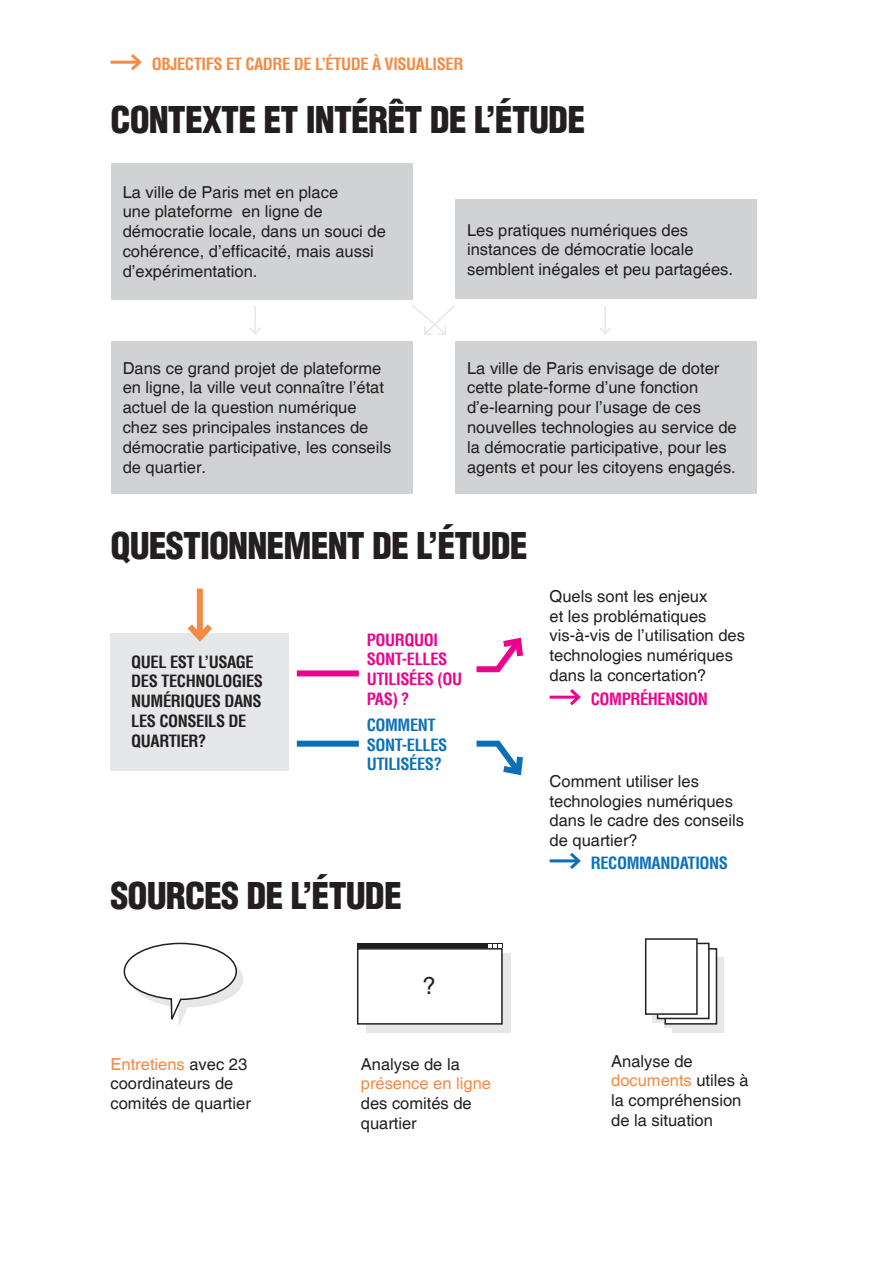
<style>
.page{position:relative;width:893px;height:1263px;background:#fff}
.page>*{position:absolute;margin:0;border:0;box-sizing:border-box;transform-origin:0 0}
.t1{font:900 condensed 36px "Helvetica";letter-spacing:-.025em;color:#231f20}
.t2{font:24px "Helvetica";color:#231f20}
.t3{font:16.5px/19.8px "Helvetica";color:#231f20}
.t4{font:700 condensed 16.5px/19.8px "Helvetica";letter-spacing:-.025em;color:#231f20}
.t5{font:700 condensed 16.5px/19.8px "Helvetica";letter-spacing:-.025em;color:#ed028c}
.t6{font:700 condensed 16.5px/19.8px "Helvetica";letter-spacing:-.025em;color:#0c70b9}
.t7{font:700 condensed 16.5px "Helvetica";letter-spacing:-.025em;color:#f58a43}
.t8{font:16.5px "Helvetica";color:#f58a43}
.s1{color:#f58a43}
</style>
<div class="page">
<div style="left:111px;top:163px;width:301px;height:136px;background:#d1d2d4"></div>
<div style="left:455px;top:199px;width:302px;height:100px;background:#d1d2d4"></div>
<div style="left:455px;top:341px;width:302px;height:152px;background:#d1d2d4"></div>
<div style="left:111px;top:341px;width:301px;height:152px;background:#d1d2d4"></div>
<hr style="left:254px;top:306px;width:2px;height:28px;background:#e6e7e9">
<svg style="left:249px;top:327px;width:12px;height:6px"></svg>
<svg style="left:412px;top:305px;width:43px;height:30px"></svg>
<hr style="left:604px;top:306px;width:2px;height:28px;background:#e6e7e9">
<svg style="left:599px;top:325px;width:12px;height:8px"></svg>
<svg style="left:123px;top:942px;width:120px;height:84px"></svg>
<div style="left:366px;top:953px;width:144px;height:80px;background:#e6e7e9"></div>
<div style="left:358px;top:949px;width:144px;height:75px;background:#fff"></div>
<div style="left:357px;top:948px;width:146px;height:76px;border:2px solid #231f20"></div>
<div style="left:357px;top:943px;width:146px;height:5px;background:#231f20"></div>
<svg style="left:489px;top:944px;width:12px;height:4px"></svg>
<div style="left:672px;top:958px;width:51px;height:75px;background:#e6e7e9"></div>
<div style="left:664px;top:952px;width:51px;height:75px;background:linear-gradient(to right,#6b696a,#6b696a)"></div>
<div style="left:665px;top:949px;width:51px;height:75px;background:#fff"></div>
<div style="left:664px;top:948px;width:53px;height:76px;border:2px solid #231f20"></div>
<div style="left:658px;top:943px;width:51px;height:75px;background:#fff"></div>
<div style="left:657px;top:943px;width:53px;height:76px;border:2px solid #231f20"></div>
<div style="left:646px;top:939px;width:51px;height:75px;background:#fff"></div>
<div style="left:645px;top:938px;width:53px;height:77px;border:2px solid #231f20"></div>
<div style="left:111px;top:633px;width:178px;height:137px;background:#e6e7e9"></div>
<div style="left:197px;top:589px;width:6px;height:48px;background:#f58a43"></div>
<svg style="left:187px;top:618px;width:25px;height:24px"></svg>
<hr style="left:550px;top:696px;width:29px;height:3px;background:#ed028c">
<svg style="left:567px;top:689px;width:14px;height:17px"></svg>
<hr style="left:550px;top:859px;width:29px;height:3px;background:#0c70b9">
<svg style="left:567px;top:852px;width:14px;height:17px"></svg>
<div style="left:297px;top:670px;width:62px;height:6px;background:#ed028c"></div>
<div style="left:297px;top:741px;width:62px;height:6px;background:#0c70b9"></div>
<svg style="left:476px;top:637px;width:47px;height:36px"></svg>
<svg style="left:476px;top:740px;width:47px;height:36px"></svg>
<hr style="left:111px;top:61px;width:29px;height:3px;background:#f58a43">
<svg style="left:128px;top:54px;width:14px;height:17px"></svg>
<p class="t7" style="left:152px;top:54px;width:313px">OBJECTIFS ET CADRE DE L’ÉTUDE À VISUALISER</p>
<h1 class="t1" style="left:111px;top:97px;width:476px">CONTEXTE ET INTÉRÊT DE L’ÉTUDE</h1>
<p class="t3" style="left:123px;top:182px;width:265px">La ville de Paris met en place<br>une plateforme en ligne de démocratie locale, dans un souci de cohérence, d’efficacité, mais aussi d’expérimentation.</p>
<p class="t3" style="left:123px;top:359px;width:270px">Dans ce grand projet de plateforme en ligne, la ville veut connaître l’état actuel de la question numérique chez ses principales instances de démocratie participative, les conseils de quartier.</p>
<p class="t3" style="left:467px;top:220px;width:267px">Les pratiques numériques des instances de démocratie locale semblent inégales et peu partagées.</p>
<p class="t3" style="left:467px;top:359px;width:271px">La ville de Paris envisage de doter cette plate-forme d’une fonction d’e-learning pour l’usage de ces nouvelles technologies au service de la démocratie participative, pour les agents et pour les citoyens engagés.</p>
<h1 class="t1" style="left:111px;top:522px;width:419px">QUESTIONNEMENT DE L’ÉTUDE</h1>
<p class="t4" style="left:131px;top:652px;width:133px">QUEL EST L’USAGE<br>DES TECHNOLOGIES<br>NUMÉRIQUES DANS<br>LES CONSEILS DE<br>QUARTIER?</p>
<p class="t5" style="left:367px;top:629px;width:97px">POURQUOI<br>SONT-ELLES<br>UTILISÉES (OU<br>PAS) ?</p>
<p class="t6" style="left:367px;top:715px;width:82px">COMMENT<br>SONT-ELLES<br>UTILISÉES?</p>
<h1 class="t1" style="left:111px;top:872px;width:293px">SOURCES DE L’ÉTUDE</h1>
<p class="t3" style="left:550px;top:587px;width:197px">Quels sont les enjeux<br>et les problématiques vis-à-vis de l’utilisation des technologies numériques dans la concertation?</p>
<p class="t5" style="left:591px;top:689px;width:118px">COMPRÉHENSION</p>
<p class="t3" style="left:550px;top:772px;width:196px">Comment utiliser les technologies numériques dans le cadre des conseils de quartier?</p>
<p class="t6" style="left:591px;top:853px;width:139px">RECOMMANDATIONS</p>
<h2 class="t2" style="left:422px;top:972px;width:15px">?</h2>
<p class="t3" style="left:111px;top:1054px;width:142px"><span class="s1">Entretiens</span> avec 23 coordinateurs de comités de quartier</p>
<p class="t3" style="left:361px;top:1054px;width:101px">Analyse de la</p>
<p class="t8" style="left:361px;top:1074px;width:132px">présence en ligne</p>
<p class="t3" style="left:361px;top:1094px;width:112px">des comités de quartier</p>
<p class="t3" style="left:611px;top:1051px;width:139px">Analyse de <span class="s1">documents</span> utiles à la compréhension de la situation</p>
</div>
